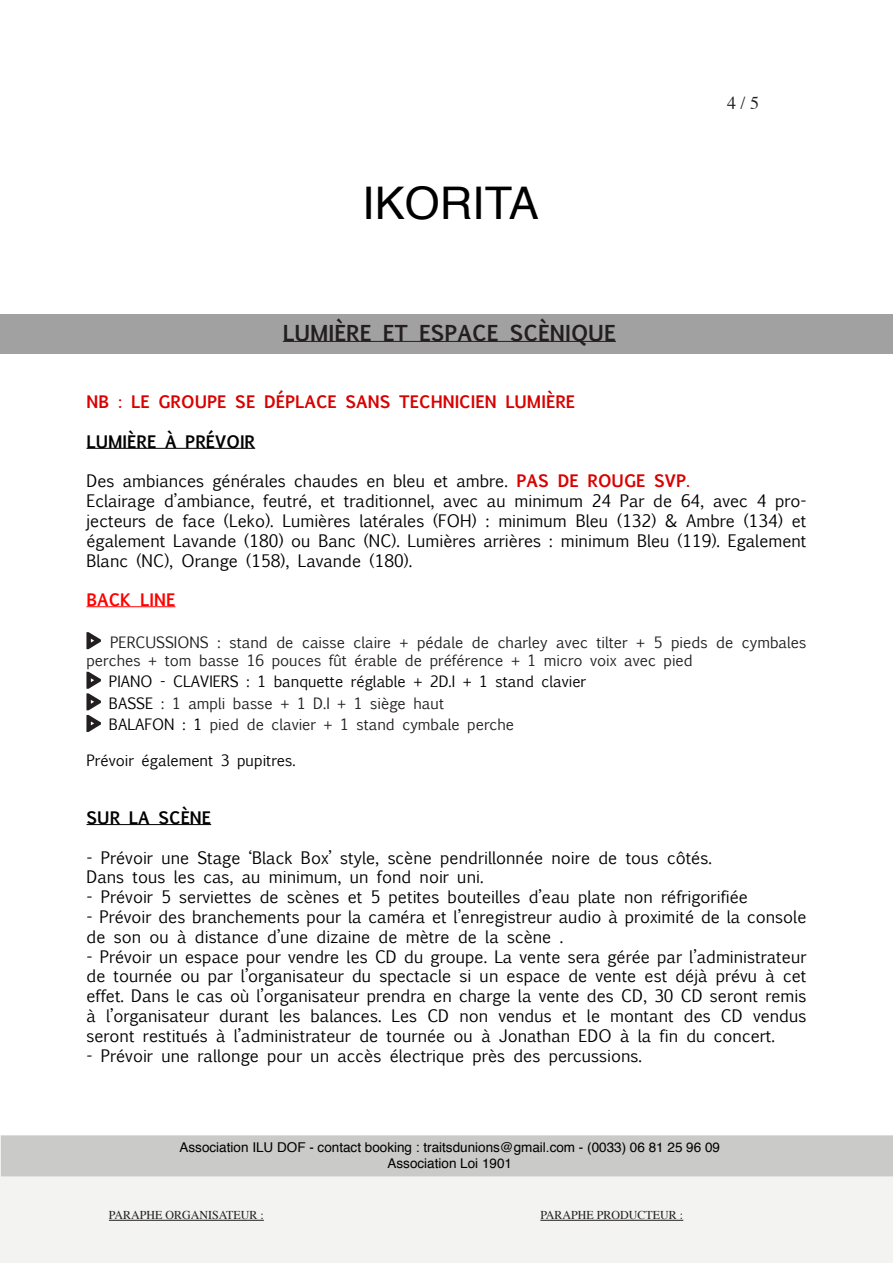
<style>
.page{position:relative;width:893px;height:1263px;background:#fff}
.page>*{position:absolute;margin:0;border:0;box-sizing:border-box;transform-origin:0 0}
.t1{font:45px "Helvetica";color:#000}
.t2{font:700 21px "Euphemia UCAS";color:#231f20}
.t3{font:18px "Times";color:#231f20}
.t4{font:16.5px/19.8px "Euphemia UCAS";color:#000;text-align:justify}
.t5{font:700 16.5px "Euphemia UCAS";color:#d90000}
.t6{font:700 16.5px "Euphemia UCAS";color:#000}
.t7{font:700 16.5px "Euphemia UCAS";color:#f00}
.t8{font:15px/18px "Euphemia UCAS";color:#231f20}
.t9{font:15px "Euphemia UCAS";color:#000}
.t10{font:13.5px "Helvetica";color:#000}
.t11{font:12px "Times";color:#231f20}
.s1{font-weight:700;color:#d90000}
.s2{font-size:18px}
.s3{font-size:18px;color:#231f20}
.s4{color:#000}
</style>
<div class="page">
<div style="left:0;top:315px;width:893px;height:39px;background:#a2a1a1"></div>
<hr style="left:283px;top:341px;width:333px;height:1px;background:#231f20">
<hr style="left:86px;top:448px;width:169px;height:1px;background:#000">
<hr style="left:86px;top:606px;width:89px;height:1px;background:#f00">
<hr style="left:86px;top:824px;width:125px;height:1px;background:#000">
<svg style="left:86px;top:632px;width:15px;height:18px"></svg>
<svg style="left:86px;top:671px;width:15px;height:61px"></svg>
<div style="left:0;top:1135px;width:892px;height:128px;background:#f3f3f1"></div>
<hr style="left:109px;top:1220px;width:155px;height:1px;background:#231f20">
<hr style="left:540px;top:1220px;width:143px;height:1px;background:#231f20">
<div style="left:1px;top:1135px;width:892px;height:41px;background:#cacac8"></div>
<p class="t1" style="left:362px;top:168px;width:178px">IKORITA</p>
<p class="t2" style="left:283px;top:317px;width:335px">LUMIÈRE ET ESPACE SCÈNIQUE</p>
<p class="t3" style="left:727px;top:86px;width:34px">4 / 5</p>
<p class="t5" style="left:86px;top:389px;width:490px">NB : LE GROUPE SE DÉPLACE SANS TECHNICIEN LUMIÈRE</p>
<p class="t6" style="left:86px;top:429px;width:170px">LUMIÈRE À PRÉVOIR</p>
<p class="t4" style="left:86px;top:471px;width:605px">Des ambiances générales chaudes en bleu et ambre. <span class="s1">PAS DE ROUGE SVP.</span></p>
<p class="t4" style="left:86px;top:491px;width:721px">Eclairage d’ambiance, feutré, et traditionnel, avec au minimum 24 Par de 64, avec 4 pro&shy;jecteurs de face (Leko). Lumières latérales (FOH) : minimum Bleu (132) &amp; Ambre (134) et également Lavande (180) ou Banc (NC). Lumières arrières : minimum Bleu (119). Egalement Blanc (NC), Orange (158), Lavande (180).</p>
<p class="t7" style="left:86px;top:587px;width:90px">BACK LINE</p>
<p class="t8" style="left:86px;top:633px;width:721px"><span class="s2">ᐅ</span> PERCUSSIONS : stand de caisse claire + pédale de charley avec tilter + 5 pieds de cymbales perches + tom basse 16 pouces fût érable de préférence + 1 micro voix avec pied</p>
<p class="t9" style="left:86px;top:671px;width:501px"><span class="s3">ᐅ</span> PIANO - CLAVIERS : 1 banquette réglable + 2D.I + 1 stand clavier</p>
<p class="t8" style="left:86px;top:694px;width:359px"><span class="s2">ᐅ</span> <span class="s4">BASSE</span> : 1 ampli basse + 1 D.I + 1 siège haut</p>
<p class="t8" style="left:86px;top:716px;width:429px"><span class="s2">ᐅ</span> <span class="s4">BALAFON : 1</span> pied de clavier + 1 stand cymbale perche</p>
<p class="t9" style="left:86px;top:750px;width:211px">Prévoir également 3 pupitres.</p>
<p class="t6" style="left:86px;top:805px;width:126px">SUR LA SCÈNE</p>
<p class="t4" style="left:86px;top:847px;width:627px">- Prévoir une Stage ‘Black Box’ style, scène pendrillonnée noire de tous côtés.</p>
<p class="t4" style="left:86px;top:867px;width:398px">Dans tous les cas, au minimum, un fond noir uni.</p>
<p class="t4" style="left:86px;top:887px;width:663px">- Prévoir 5 serviettes de scènes et 5 petites bouteilles d’eau plate non réfrigorifiée</p>
<p class="t4" style="left:86px;top:907px;width:721px">- Prévoir des branchements pour la caméra et l’enregistreur audio à proximité de la console de son ou à distance d’une dizaine de mètre de la scène .</p>
<p class="t4" style="left:86px;top:946px;width:721px">- Prévoir un espace pour vendre les CD du groupe. La vente sera gérée par l’administrateur de tournée ou par l’organisateur du spectacle si un espace de vente est déjà prévu à cet effet. Dans le cas où l’organisateur prendra en charge la vente des CD, 30 CD seront remis à l’organisateur durant les balances. Les CD non vendus et le montant des CD vendus seront restitués à l’administrateur de tournée ou à Jonathan EDO à la fin du concert.</p>
<p class="t4" style="left:86px;top:1045px;width:557px">- Prévoir une rallonge pour un accès électrique près des percussions.</p>
<p class="t10" style="left:180px;top:1137px;width:542px">Association ILU DOF - contact booking : traitsdunions@gmail.com - (0033) 06 81 25 96 09</p>
<p class="t10" style="left:387px;top:1153px;width:126px">Association Loi 1901</p>
<p class="t11" style="left:109px;top:1204px;width:156px">PARAPHE ORGANISATEUR :</p>
<p class="t11" style="left:540px;top:1204px;width:144px">PARAPHE PRODUCTEUR :</p>
</div>
